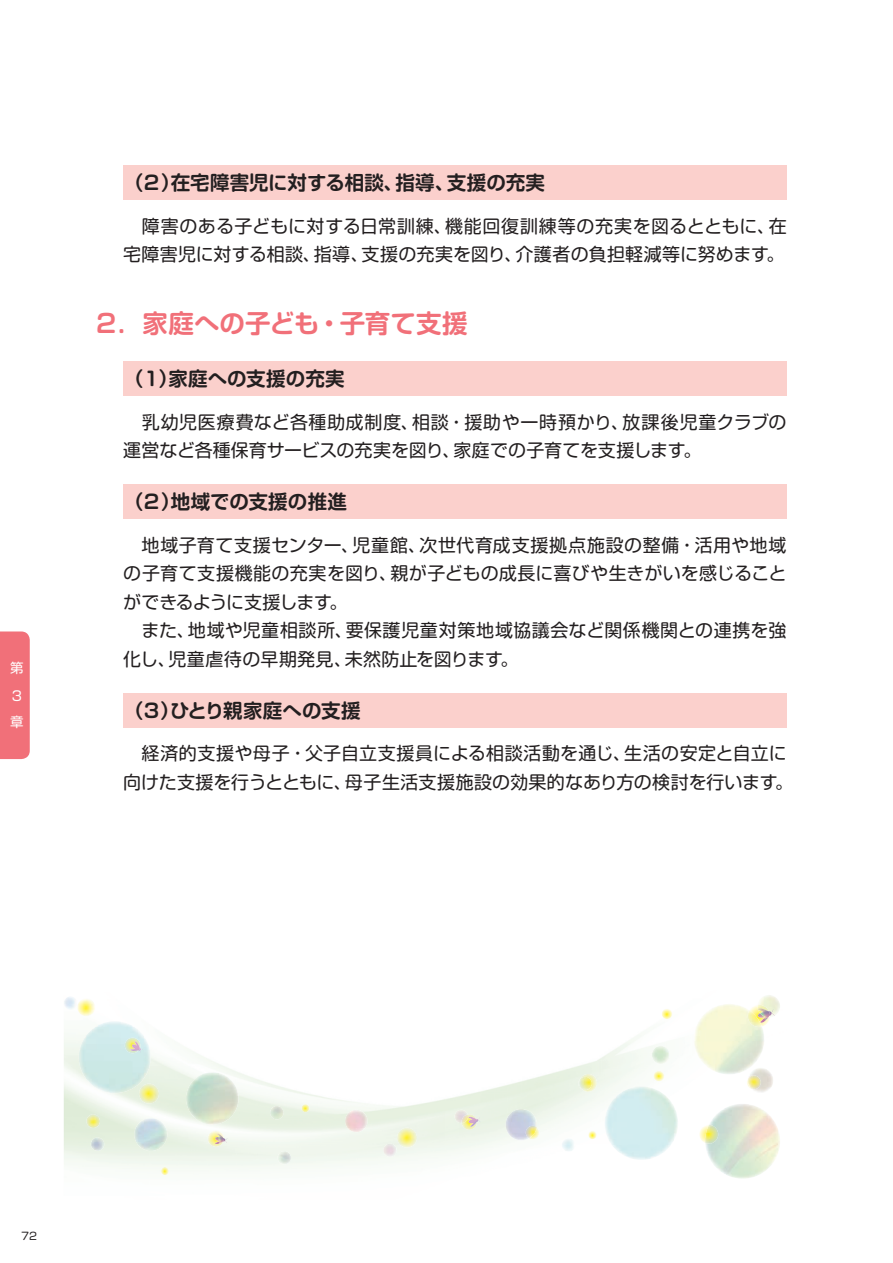
<style>
.page{position:relative;width:893px;height:1263px;background:#fff}
.page>*{position:absolute;margin:0;border:0;box-sizing:border-box;transform-origin:0 0}
.t1{font:700 25.5px "Soft Go Std De";color:#f17079}
.t2{font:700 19.5px "Soft Go Std De";letter-spacing:.01em;color:#231f20}
.t3{font:18px/28.5px "Soft Go Std";letter-spacing:.015em;color:#231f20}
.t4{font:13.5px/27px "Soft Go Std";color:#fff}
.t5{font:10.5px "Soft Go Std";color:#231f20}
</style>
<div class="page">
<div style="left:123px;top:166px;width:664px;height:34px;background:#fbd0cc"></div>
<div style="left:123px;top:362px;width:664px;height:34px;background:#fbd0cc"></div>
<div style="left:123px;top:485px;width:664px;height:34px;background:#fbd0cc"></div>
<div style="left:123px;top:693px;width:664px;height:34px;background:#fbd0cc"></div>
<img style="left:383px;top:1143px;width:14px;height:14px;border-radius:7px">
<img style="left:506px;top:1086px;width:274px;height:93px">
<img style="left:345px;top:1110px;width:23px;height:22px;border-radius:11px">
<img style="left:635px;top:1040px;width:138px;height:47px">
<img style="left:694px;top:995px;width:86px;height:46px">
<img style="left:64px;top:996px;width:227px;height:168px">
<img style="left:462px;top:1127px;width:15px;height:3px">
<svg style="left:455px;top:1110px;width:25px;height:17px"></svg>
<img style="left:125px;top:1038px;width:15px;height:15px">
<svg style="left:130px;top:1041px;width:13px;height:12px"></svg>
<img style="left:747px;top:1005px;width:23px;height:22px">
<img style="left:757px;top:1009px;width:11px;height:14px">
<svg style="left:758px;top:1008px;width:17px;height:9px"></svg>
<img style="left:207px;top:1130px;width:17px;height:17px">
<svg style="left:215px;top:1133px;width:12px;height:11px"></svg>
<svg style="left:588px;top:1131px;width:9px;height:8px"></svg>
<svg style="left:525px;top:1126px;width:14px;height:13px"></svg>
<img style="left:85px;top:1114px;width:15px;height:14px">
<svg style="left:301px;top:1104px;width:9px;height:8px"></svg>
<svg style="left:161px;top:1167px;width:9px;height:8px"></svg>
<img style="left:397px;top:1128px;width:21px;height:19px">
<img style="left:138px;top:1084px;width:21px;height:19px">
<svg style="left:746px;top:1078px;width:2px;height:11px"></svg>
<img style="left:748px;top:1075px;width:13px;height:15px">
<img style="left:699px;top:1125px;width:6px;height:18px">
<img style="left:705px;top:1125px;width:14px;height:19px">
<img style="left:580px;top:1074px;width:18px;height:18px">
<svg style="left:578px;top:1077px;width:14px;height:13px"></svg>
<img style="left:77px;top:998px;width:18px;height:18px">
<svg style="left:653px;top:1071px;width:12px;height:10px"></svg>
<svg style="left:661px;top:1009px;width:11px;height:10px"></svg>
<div style="left:0;top:631px;width:30px;height:128px;background:#f17079"></div>
<p class="t4" style="left:10px;top:654px;width:15px">第<br>３章</p>
<p class="t2" style="left:124px;top:169px;width:422px">（2）在宅障害児に対する相談、指導、支援の充実</p>
<p class="t3" style="left:123px;top:210px;width:665px">　障害のある子どもに対する日常訓練、機能回復訓練等の充実を図るとともに、在宅障害児に対する相談、指導、支援の充実を図り、介護者の負担軽減等に努めます。</p>
<h1 class="t1" style="left:94px;top:305px;width:376px">２．家庭への子ども・子育て支援</h1>
<p class="t2" style="left:124px;top:365px;width:222px">（1）家庭への支援の充実</p>
<p class="t3" style="left:123px;top:406px;width:665px">　乳幼児医療費など各種助成制度、相談・援助や一時預かり、放課後児童クラブの運営など各種保育サービスの充実を図り、家庭での子育てを支援します。</p>
<p class="t2" style="left:124px;top:488px;width:224px">（2）地域での支援の推進</p>
<p class="t3" style="left:123px;top:529px;width:665px">　地域子育て支援センター、児童館、次世代育成支援拠点施設の整備・活用や地域の子育て支援機能の充実を図り、親が子どもの成長に喜びや生きがいを感じることができるように支援します。<br>　また、地域や児童相談所、要保護児童対策地域協議会など関係機関との連携を強化し、児童虐待の早期発見、未然防止を図ります。</p>
<p class="t2" style="left:124px;top:697px;width:238px">（3）ひとり親家庭への支援</p>
<p class="t3" style="left:123px;top:738px;width:671px">　経済的支援や母子・父子自立支援員による相談活動を通じ、生活の安定と自立に向けた支援を行うとともに、母子生活支援施設の効果的なあり方の検討を行います。</p>
<p class="t5" style="left:21px;top:1229px;width:17px">72</p>
</div>
